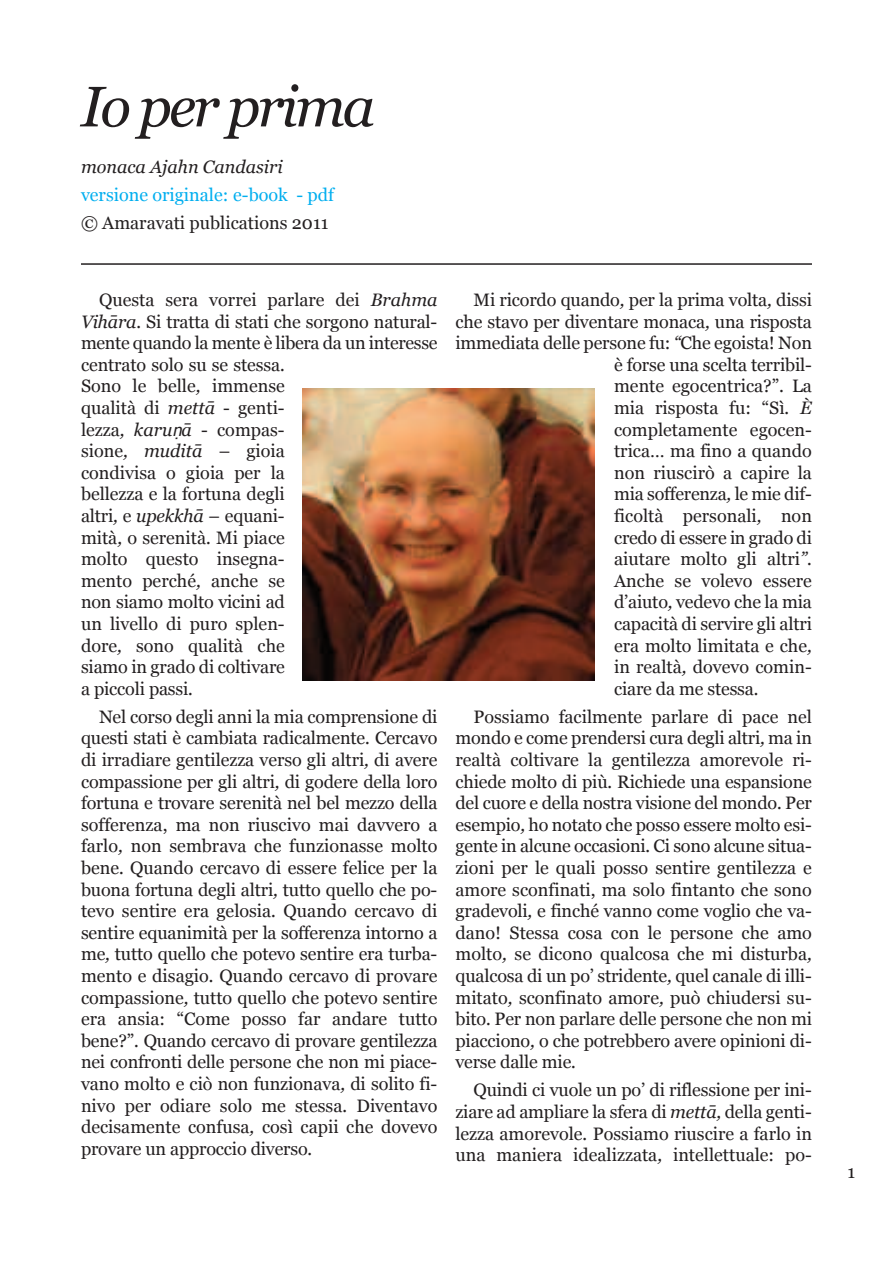
<style>
.page{position:relative;width:893px;height:1263px;background:#fff}
.page>*{position:absolute;margin:0;border:0;box-sizing:border-box;transform-origin:0 0}
.t1{font:italic 57px "Georgia";letter-spacing:-.05em;color:#231f20}
.t2{font:18px/21.6px "Georgia";color:#231f20;text-align:justify}
.t3{font:18px "Georgia";color:#00aeef}
.t4{font:italic 18px "Georgia";color:#231f20}
.s1{font-style:italic}
.s2{font-family:"Tahoma";font-style:italic;font-size:16.5px}
</style>
<div class="page">
<img style="left:302px;top:388px;width:292px;height:292px">
<hr style="left:81px;top:263px;width:731px;height:2px;background:#231f20">
<h1 class="t1" style="left:81px;top:74px;width:296px">Io per prima</h1>
<p class="t4" style="left:81px;top:156px;width:203px">monaca Ajahn Candasiri</p>
<p class="t3" style="left:81px;top:184px;width:255px">versione originale: e-book - pdf</p>
<p class="t2" style="left:81px;top:212px;width:249px">© Amaravati publications 2011</p>
<p class="t2" style="left:81px;top:289px;width:358px;text-align:left;text-indent:18px">Questa sera vorrei parlare dei <span class="s1">Brahma<br>Vihāra.</span> Si tratta di stati che sorgono natural&shy;mente quando la mente è libera da un interesse centrato solo su se stessa<span class="s1">.<br></span>Sono le belle<span class="s1">,</span> immense<br>qualità di <span class="s1">mettā</span> - genti-<br>lezza<span class="s1">, karu</span><span class="s2">ṇ</span><span class="s1">ā</span> - compas-<br>sione<span class="s1">, muditā</span> – gioia<br>condivisa o gioia per la<br>bellezza e la fortuna degli<br>altri<span class="s1">,</span> e <span class="s1">upekkhā</span> – equani-<br>mità<span class="s1">,</span> o serenità<span class="s1">.</span> Mi piace<br>molto questo insegna-<br>mento perché<span class="s1">,</span> anche se<br>non siamo molto vicini ad<br>un livello di puro splen-<br>dore<span class="s1">,</span> sono qualità che<br>siamo in grado di coltivare<br>a piccoli passi<span class="s1">.</span></p>
<p class="t2" style="left:81px;top:706px;width:358px;text-indent:18px">Nel corso degli anni la mia comprensione di questi stati è cambiata radicalmente<span class="s1">.</span> Cercavo di irradiare gentilezza verso gli altri<span class="s1">,</span> di avere compassione per gli altri<span class="s1">,</span> di godere della loro fortuna e trovare serenità nel bel mezzo della sofferenza, ma non riuscivo mai davvero a farlo<span class="s1">,</span> non sembrava che funzionasse molto bene<span class="s1">.</span> Quando cercavo di essere felice per la buona fortuna degli altri<span class="s1">,</span> tutto quello che po&shy;tevo sentire era gelosia<span class="s1">.</span> Quando cercavo di sentire equanimità per la sofferenza intorno a me<span class="s1">,</span> tutto quello che potevo sentire era turba&shy;mento e disagio<span class="s1">.</span> Quando cercavo di provare compassione<span class="s1">,</span> tutto quello che potevo sentire era ansia: “Come posso far andare tutto bene?”<span class="s1">.</span> Quando cercavo di provare gentilezza nei confronti delle persone che non mi piace&shy;vano molto e ciò non funzionava<span class="s1">,</span> di solito fi&shy;nivo per odiare solo me stessa<span class="s1">.</span> Diventavo decisamente confusa<span class="s1">,</span> così capii che dovevo provare un approccio diverso<span class="s1">.</span></p>
<p class="t2" style="left:473px;top:289px;width:340px">Mi ricordo quando<span class="s1">,</span> per la prima volta<span class="s1">,</span> dissi</p>
<p class="t2" style="left:455px;top:310px;width:358px">che stavo per diventare monaca<span class="s1">,</span> una risposta</p>
<p class="t2" style="left:455px;top:332px;width:358px">immediata delle persone fu: <span class="s1">“</span>Che egoista! Non</p>
<p class="t2" style="left:614px;top:354px;width:199px">è forse una scelta terribil-</p>
<p class="t2" style="left:614px;top:375px;width:199px">mente egocentrica?”. La</p>
<p class="t2" style="left:614px;top:397px;width:199px">mia risposta fu: “Sì<span class="s1">. È</span></p>
<p class="t2" style="left:614px;top:418px;width:199px">completamente egocen-</p>
<p class="t2" style="left:614px;top:440px;width:199px">trica… ma fino a quando</p>
<p class="t2" style="left:614px;top:462px;width:199px">non riuscirò a capire la</p>
<p class="t2" style="left:614px;top:483px;width:199px">mia sofferenza<span class="s1">,</span> le mie dif-</p>
<p class="t2" style="left:614px;top:505px;width:199px">ficoltà personali<span class="s1">,</span> non</p>
<p class="t2" style="left:614px;top:526px;width:199px">credo di essere in grado di</p>
<p class="t2" style="left:614px;top:548px;width:199px">aiutare molto gli altri<span class="s1">”.</span></p>
<p class="t2" style="left:614px;top:570px;width:199px">Anche se volevo essere</p>
<p class="t2" style="left:614px;top:591px;width:199px">d’aiuto<span class="s1">,</span> vedevo che la mia</p>
<p class="t2" style="left:614px;top:613px;width:199px">capacità di servire gli altri</p>
<p class="t2" style="left:614px;top:634px;width:199px">era molto limitata e che<span class="s1">,</span></p>
<p class="t2" style="left:614px;top:656px;width:199px">in realtà<span class="s1">,</span> dovevo comin-</p>
<p class="t2" style="left:614px;top:678px;width:146px">ciare da me stessa<span class="s1">.</span></p>
<p class="t2" style="left:455px;top:706px;width:358px;text-indent:18px">Possiamo facilmente parlare di pace nel mondo e come prendersi cura degli altri<span class="s1">,</span> ma in realtà coltivare la gentilezza amorevole ri&shy;chiede molto di più<span class="s1">.</span> Richiede una espansione del cuore e della nostra visione del mondo<span class="s1">.</span> Per esempio<span class="s1">,</span> ho notato che posso essere molto esi&shy;gente in alcune occasioni<span class="s1">.</span> Ci sono alcune situa&shy;zioni per le quali posso sentire gentilezza e amore sconfinati, ma solo fintanto che sono gradevoli<span class="s1">,</span> e finché vanno come voglio che va&shy;dano! Stessa cosa con le persone che amo molto<span class="s1">,</span> se dicono qualcosa che mi disturba<span class="s1">, </span>qualcosa di un po’ stridente<span class="s1">,</span> quel canale di illi&shy;mitato<span class="s1">,</span> sconfinato amore<span class="s1">,</span> può chiudersi su&shy;bito<span class="s1">.</span> Per non parlare delle persone che non mi piacciono<span class="s1">,</span> o che potrebbero avere opinioni di&shy;verse dalle mie<span class="s1">.</span></p>
<p class="t2" style="left:455px;top:1079px;width:358px;text-indent:18px">Quindi ci vuole un po’ di riflessione per ini&shy;ziare ad ampliare la sfera di <span class="s1">mettā,</span> della genti&shy;lezza amorevole<span class="s1">.</span> Possiamo riuscire a farlo in una maniera idealizzata<span class="s1">,</span> intellettuale: po-</p>
<p class="t2" style="left:848px;top:1161px;width:9px">1</p>
</div>
